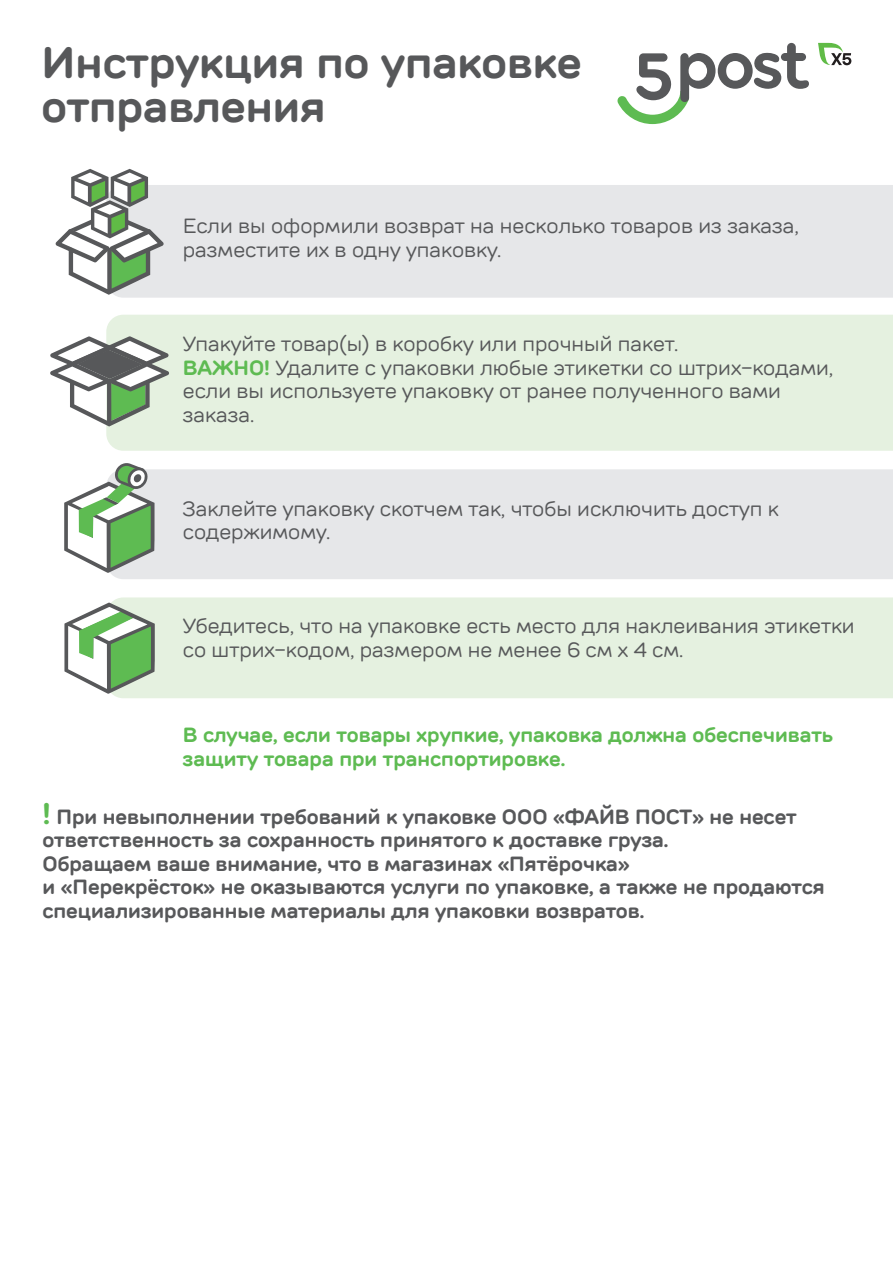
<style>
.page{position:relative;width:893px;height:1263px;background:#fff}
.page>*{position:absolute;margin:0;border:0;box-sizing:border-box;transform-origin:0 0}
.t1{font:700 44.1px/44.1px "TT Rounds";color:#57585a}
.t2{font:20.55px/23.5px "TT Rounds";color:#57585a}
.t3{font:700 20.55px/23.5px "TT Rounds";color:#57585a}
.t4{font:700 20.55px/23.5px "TT Rounds";color:#5ebb52}
.s1{font-weight:700;color:#5ebb52}
.s2{font-size:29.4px;color:#5ebb52}
</style>
<div class="page">
<div style="left:115px;top:185px;width:778px;height:113px;background:#e6e7e9"></div>
<div style="left:111px;top:469px;width:782px;height:110px;background:#e6e7e9"></div>
<div style="left:106px;top:315px;width:787px;height:136px;background:#e5f1e0"></div>
<div style="left:112px;top:597px;width:781px;height:101px;background:#e5f1e0"></div>
<svg style="left:617px;top:43px;width:192px;height:81px"></svg>
<svg style="left:818px;top:43px;width:33px;height:22px"></svg>
<svg style="left:56px;top:169px;width:108px;height:126px"></svg>
<svg style="left:50px;top:336px;width:119px;height:90px"></svg>
<svg style="left:64px;top:602px;width:91px;height:92px"></svg>
<svg style="left:64px;top:463px;width:91px;height:110px"></svg>
<p class="t1" style="left:42px;top:40px;width:542px">Инструкция по упаковке отправления</p>
<p class="t2" style="left:183px;top:214px;width:618px">Если вы оформили возврат на несколько товаров из заказа, разместите их в одну упаковку.</p>
<p class="t2" style="left:183px;top:332px;width:497px">Упакуйте товар(ы) в коробку или прочный пакет.</p>
<p class="t2" style="left:183px;top:355px;width:652px"><span class="s1">ВАЖНО!</span> Удалите с упаковки любые этикетки со штрих-кодами, если вы используете упаковку от ранее полученного вами заказа.</p>
<p class="t2" style="left:183px;top:496px;width:597px">Заклейте упаковку скотчем так, чтобы исключить доступ к содержимому.</p>
<p class="t2" style="left:183px;top:614px;width:673px">Убедитесь, что на упаковке есть место для наклеивания этикетки со штрих-кодом, размером не менее 6 см x 4 см.</p>
<p class="t4" style="left:183px;top:723px;width:652px">В случае, если товары хрупкие, упаковка должна обеспечивать защиту товара при транспортировке.</p>
<p class="t3" style="left:43px;top:804px;width:756px"><span class="s2">!</span> При невыполнении требований к упаковке ООО «ФАЙВ ПОСТ» не несет ответственность за сохранность принятого к доставке груза.</p>
<p class="t3" style="left:43px;top:851px;width:784px">Обращаем ваше внимание, что в магазинах «Пятёрочка»<br>и «Перекрёсток» не оказываются услуги по упаковке, а также не продаются специализированные материалы для упаковки возвратов.</p>
</div>
